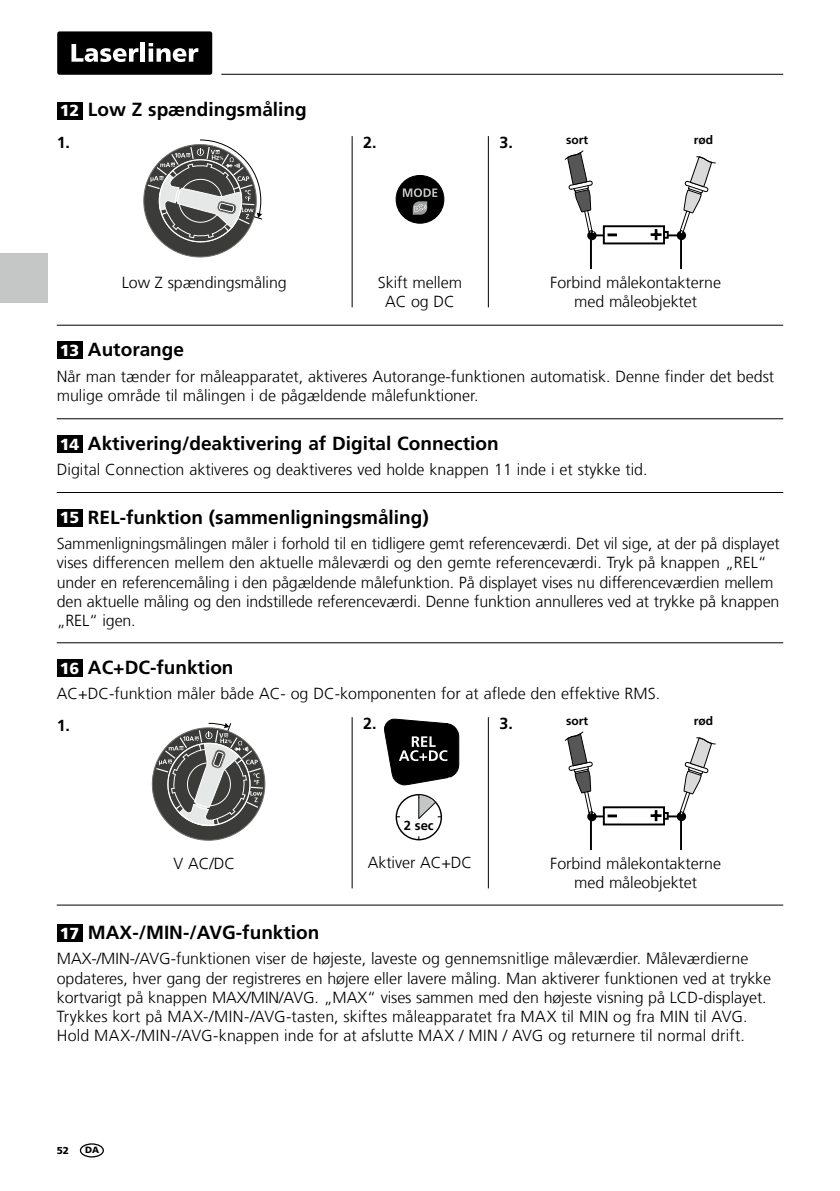
<style>
.page{position:relative;width:840px;height:1191px;background:#fff}
.page>*{position:absolute;margin:0;border:0;box-sizing:border-box;transform-origin:0 0}
.t1{font:700 19px "Frutiger LT Com";color:#000}
.t2{font:300 16px/19.2px "Frutiger LT Com";letter-spacing:-.005em;color:#000;text-align:center}
.t3{font:700 16px "Frutiger LT Com";color:#000}
.t4{font:700 13px "Frutiger LT Com";color:#000}
.t5{font:700 12px "Frutiger LT Com";color:#000}
.t6{font:900 10px "Frutiger LT Com";color:#000}
.t7{font:900 9px "Frutiger LT Com";color:#000}
.s1{font-weight:900;font-size:16px;color:#fff}
</style>
<div class="page">
<hr style="left:221px;top:74px;width:561px;height:1px;background:#000">
<div style="left:57px;top:31px;width:155px;height:44px;background:#000;border-radius:2px"></div>
<svg style="left:71px;top:44px;width:67px;height:18px"></svg>
<hr style="left:141px;top:43px;width:4px;height:19px;background:#fff">
<svg style="left:148px;top:43px;width:50px;height:19px"></svg>
<hr style="left:487px;top:136px;width:1px;height:171px;background:#000">
<hr style="left:351px;top:136px;width:1px;height:171px;background:#000">
<svg style="left:144px;top:139px;width:119px;height:118px"></svg>
<div style="left:396px;top:175px;width:47px;height:48px;background:#000;border-radius:50%"></div>
<div style="left:396px;top:175px;width:47px;height:48px;border:1px solid #000;border-radius:50%"></div>
<svg style="left:402px;top:188px;width:35px;height:27px"></svg>
<div style="left:588px;top:232px;width:7px;height:7px;background:#000;border-radius:50%"></div>
<div style="left:587px;top:231px;width:9px;height:9px;border:2px solid #000;border-radius:50%"></div>
<div style="left:602px;top:225px;width:62px;height:19px;border:2px solid #000"></div>
<hr style="left:679px;top:235px;width:2px;height:33px;background:#000">
<hr style="left:589px;top:235px;width:2px;height:33px;background:#000">
<svg style="left:564px;top:150px;width:52px;height:86px"></svg>
<svg style="left:649px;top:156px;width:67px;height:85px"></svg>
<hr style="left:57px;top:325px;width:725px;height:1px;background:#000">
<hr style="left:57px;top:418px;width:725px;height:1px;background:#000">
<hr style="left:57px;top:904px;width:725px;height:1px;background:#000">
<hr style="left:57px;top:492px;width:725px;height:1px;background:#000">
<hr style="left:57px;top:642px;width:725px;height:1px;background:#000">
<svg style="left:152px;top:722px;width:113px;height:118px"></svg>
<hr style="left:351px;top:717px;width:1px;height:171px;background:#000">
<hr style="left:487px;top:717px;width:1px;height:171px;background:#000">
<svg style="left:384px;top:719px;width:74px;height:66px"></svg>
<div style="left:395px;top:794px;width:47px;height:46px;border:1px solid #000;border-radius:50%"></div>
<svg style="left:417px;top:794px;width:24px;height:25px"></svg>
<div style="left:0;top:253px;width:48px;height:50px;background:#c5c6c6"></div>
<div style="left:588px;top:813px;width:7px;height:7px;background:#000;border-radius:50%"></div>
<div style="left:587px;top:812px;width:9px;height:9px;border:2px solid #000;border-radius:50%"></div>
<div style="left:602px;top:806px;width:62px;height:19px;border:2px solid #000"></div>
<hr style="left:679px;top:816px;width:2px;height:33px;background:#000">
<hr style="left:589px;top:816px;width:2px;height:33px;background:#000">
<svg style="left:564px;top:731px;width:52px;height:86px"></svg>
<svg style="left:649px;top:737px;width:67px;height:85px"></svg>
<div style="left:57px;top:102px;width:25px;height:17px;background:#000"></div>
<div style="left:57px;top:342px;width:25px;height:17px;background:#000"></div>
<div style="left:57px;top:435px;width:25px;height:17px;background:#000"></div>
<div style="left:57px;top:924px;width:25px;height:17px;background:#000"></div>
<div style="left:57px;top:659px;width:25px;height:17px;background:#000"></div>
<div style="left:57px;top:509px;width:25px;height:17px;background:#000"></div>
<div style="left:80px;top:1143px;width:24px;height:14px;border:1px solid #000;border-radius:50%"></div>
<p class="t1" style="left:60px;top:99px;width:248px"><span class="s1">12</span> Low Z spændingsmåling</p>
<p class="t3" style="left:57px;top:133px;width:15px">1.</p>
<p class="t3" style="left:363px;top:133px;width:15px">2.</p>
<p class="t3" style="left:499px;top:133px;width:15px">3.</p>
<p class="t5" style="left:565px;top:133px;width:23px">sort</p>
<p class="t5" style="left:693px;top:133px;width:21px">rød</p>
<p class="t2" style="left:122px;top:273px;width:166px">Low Z spændingsmåling</p>
<p class="t2" style="left:378px;top:273px;width:85px">Skift mellem<br>AC og DC</p>
<p class="t2" style="left:550px;top:273px;width:172px">Forbind målekontakterne med måleobjektet</p>
<p class="t1" style="left:60px;top:338px;width:126px"><span class="s1">13</span> Autorange</p>
<p class="t2" style="left:57px;top:367px;width:718px;text-align:left">Når man tænder for måleapparatet, aktiveres Autorange-funktionen automatisk. Denne finder det bedst mulige område til målingen i de pågældende målefunktioner.</p>
<p class="t1" style="left:60px;top:432px;width:440px"><span class="s1">14</span> Aktivering/deaktivering af Digital Connection</p>
<p class="t2" style="left:57px;top:460px;width:592px">Digital Connection aktiveres og deaktiveres ved holde knappen 11 inde i et stykke tid.</p>
<p class="t1" style="left:60px;top:506px;width:370px"><span class="s1">15</span> REL-funktion (sammenligningsmåling)</p>
<p class="t2" style="left:57px;top:534px;width:724px;text-align:left">Sammenligningsmålingen måler i forhold til en tidligere gemt referenceværdi. Det vil sige, at der på displayet vises differencen mellem den aktuelle måleværdi og den gemte referenceværdi. Tryk på knappen „REL“ under en referencemåling i den pågældende målefunktion. På displayet vises nu differenceværdien mellem den aktuelle måling og den indstillede referenceværdi. Denne funktion annulleres ved at trykke på knappen „REL“ igen.</p>
<p class="t1" style="left:60px;top:656px;width:175px"><span class="s1">16</span> AC+DC-funktion</p>
<p class="t2" style="left:57px;top:684px;width:604px">AC+DC-funktion måler både AC- og DC-komponenten for at aflede den effektive RMS.</p>
<p class="t3" style="left:57px;top:716px;width:15px">1.</p>
<p class="t3" style="left:499px;top:714px;width:15px">3.</p>
<p class="t3" style="left:363px;top:714px;width:15px">2.</p>
<p class="t5" style="left:565px;top:714px;width:23px">sort</p>
<p class="t5" style="left:693px;top:714px;width:21px">rød</p>
<p class="t2" style="left:173px;top:854px;width:63px">V AC/DC</p>
<p class="t4" style="left:404px;top:817px;width:31px">2 sec</p>
<p class="t2" style="left:367px;top:853px;width:106px">Aktiver AC+DC</p>
<p class="t2" style="left:550px;top:854px;width:172px">Forbind målekontakterne med måleobjektet</p>
<p class="t1" style="left:60px;top:921px;width:261px"><span class="s1">17</span> MAX-/MIN-/AVG-funktion</p>
<p class="t2" style="left:57px;top:949px;width:715px;text-align:left">MAX-/MIN-/AVG-funktionen viser de højeste, laveste og gennemsnitlige måleværdier. Måleværdierne opdateres, hver gang der registreres en højere eller lavere måling. Man aktiverer funktionen ved at trykke kortvarigt på knappen MAX/MIN/AVG. „MAX“ vises sammen med den højeste visning på LCD-displayet.<br>Trykkes kort på MAX-/MIN-/AVG-tasten, skiftes måleapparatet fra MAX til MIN og fra MIN til AVG.<br>Hold MAX-/MIN-/AVG-knappen inde for at afslutte MAX / MIN / AVG og returnere til normal drift.</p>
<p class="t6" style="left:57px;top:1144px;width:14px">52</p>
<p class="t7" style="left:85px;top:1144px;width:16px">DA</p>
</div>
